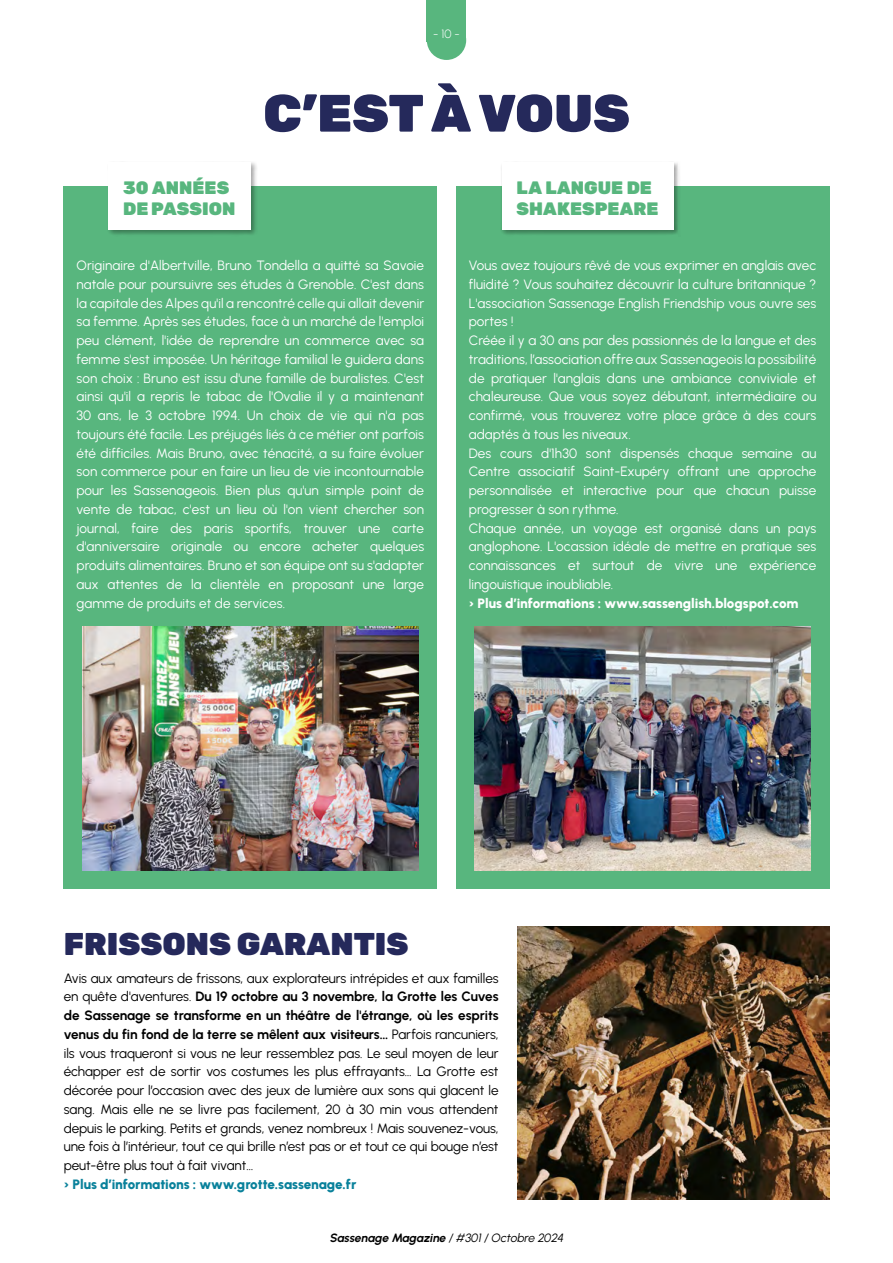
<style>
.page{position:relative;width:893px;height:1263px;background:#fff}
.page>*{position:absolute;margin:0;border:0;box-sizing:border-box;transform-origin:0 0}
.Gros_titre{font:300 52.5px "Rubik";color:#25295b}
.Gros_titre-2{font:300 31.5px "Rubik";color:#25295b}
.Intervenant{font:300 18px/21.6px "Rubik";color:#58b67e}
.Infos{font:13.5px/18.8px "Urbanist";letter-spacing:.005em;color:#fff;text-align:justify}
.Texte{font:13.5px/18.8px "Urbanist";letter-spacing:-.005em;color:#000;text-align:justify}
.Texte-2{font:900 13.5px "Urbanist";letter-spacing:-.01em;color:#fff}
.Texte-3{font:900 13.5px "Urbanist";letter-spacing:-.01em;color:#09819b}
.Pied_de_page{font:italic 700 12px "Urbanist";color:#000}
.Folios{font:12px "Urbanist";color:#fff}
.s1{font-weight:700}
.s2{font-weight:400}
</style>
<div class="page">
<div style="left:427px;top:0;width:39px;height:42px;background:#58b67e"></div>
<div style="left:427px;top:21px;width:39px;height:39px;background:#58b67e;border-radius:50%"></div>
<div style="left:64px;top:186px;width:373px;height:703px;background:#58b67e"></div>
<div style="left:456px;top:186px;width:373px;height:703px;background:#58b67e"></div>
<div style="left:107px;top:161px;width:150px;height:75px;background:#000;opacity:.35"></div>
<div style="left:108px;top:162px;width:142px;height:68px;background:#fff"></div>
<div style="left:501px;top:161px;width:180px;height:75px;background:#000;opacity:.35"></div>
<div style="left:502px;top:162px;width:172px;height:68px;background:#fff"></div>
<img style="left:518px;top:926px;width:311px;height:273px">
<img style="left:83px;top:626px;width:335px;height:244px">
<img style="left:475px;top:626px;width:335px;height:244px">
<p class="Folios" style="left:433px;top:26px;width:28px">- 10 -</p>
<p class="Gros_titre" style="left:263px;top:84px;width:368px">C’EST À VOUS</p>
<p class="Intervenant" style="left:123px;top:177px;width:114px">30 ANNÉES<br>DE PASSION</p>
<p class="Intervenant" style="left:517px;top:177px;width:143px">LA LANGUE DE<br>SHAKESPEARE</p>
<p class="Infos" style="left:77px;top:256px;width:349px">Originaire d'Albertville, Bruno Tondella a quitté sa Savoie natale pour poursuivre ses études à Grenoble. C'est dans la capitale des Alpes qu'il a rencontré celle qui allait devenir sa femme. Après ses études, face à un marché de l'emploi peu clément, l'idée de reprendre un commerce avec sa femme s'est imposée. Un héritage familial le guidera dans son choix : Bruno est issu d'une famille de buralistes. C'est ainsi qu'il a repris le tabac de l'Ovalie il y a maintenant 30 ans, le 3 octobre 1994. Un choix de vie qui n'a pas toujours été facile. Les préjugés liés à ce métier ont parfois été difficiles. Mais Bruno, avec ténacité, a su faire évoluer son commerce pour en faire un lieu de vie incontournable pour les Sassenageois. Bien plus qu'un simple point de vente de tabac, c'est un lieu où l'on vient chercher son journal, faire des paris sportifs, trouver une carte d'anniversaire originale ou encore acheter quelques produits alimentaires. Bruno et son équipe ont su s'adapter aux attentes de la clientèle en proposant une large gamme de produits et de services.</p>
<p class="Infos" style="left:469px;top:256px;width:349px">Vous avez toujours rêvé de vous exprimer en anglais avec fluidité ? Vous souhaitez découvrir la culture britannique ?<br>L'association Sassenage English Friendship vous ouvre ses portes !</p>
<p class="Infos" style="left:469px;top:331px;width:349px">Créée il y a 30 ans par des passionnés de la langue et des traditions, l’association offre aux Sassenageois la possibilité de pratiquer l'anglais dans une ambiance conviviale et chaleureuse. Que vous soyez débutant, intermédiaire ou confirmé, vous trouverez votre place grâce à des cours adaptés à tous les niveaux.</p>
<p class="Infos" style="left:469px;top:443px;width:349px">Des cours d'1h30 sont dispensés chaque semaine au Centre associatif Saint-Exupéry offrant une approche personnalisée et interactive pour que chacun puisse progresser à son rythme.</p>
<p class="Infos" style="left:469px;top:518px;width:349px">Chaque année, un voyage est organisé dans un pays anglophone. L'ocassion idéale de mettre en pratique ses connaissances et surtout de vivre une expérience lingouistique inoubliable.</p>
<p class="Texte-2" style="left:469px;top:594px;width:331px">› Plus d’informations : www.sassenglish.blogspot.com</p>
<p class="Gros_titre-2" style="left:64px;top:927px;width:346px">FRISSONS GARANTIS</p>
<p class="Texte" style="left:64px;top:968px;width:436px">Avis aux amateurs de frissons, aux explorateurs intrépides et aux familles en quête d'aventures. <span class="s1">Du 19 octobre au 3 novembre, la Grotte les Cuves de Sassenage se transforme en un théâtre de l'étrange, où les esprits venus du fin fond de la terre se mêlent aux visiteurs…</span> Parfois rancuniers, ils vous traqueront si vous ne leur ressemblez pas. Le seul moyen de leur échapper est de sortir vos costumes les plus effrayants… La Grotte est décorée pour l’occasion avec des jeux de lumière aux sons qui glacent le sang. Mais elle ne se livre pas facilement, 20 à 30 min vous attendent depuis le parking. Petits et grands, venez nombreux ! Mais souvenez-vous, une fois à l’intérieur, tout ce qui brille n’est pas or et tout ce qui bouge n’est peut-être plus tout à fait vivant…</p>
<p class="Texte-3" style="left:64px;top:1175px;width:294px">› Plus d’informations : www.grotte.sassenage.fr</p>
<p class="Pied_de_page" style="left:329px;top:1230px;width:238px">Sassenage Magazine <span class="s2">/#301/Octobre 2024</span></p>
</div>
